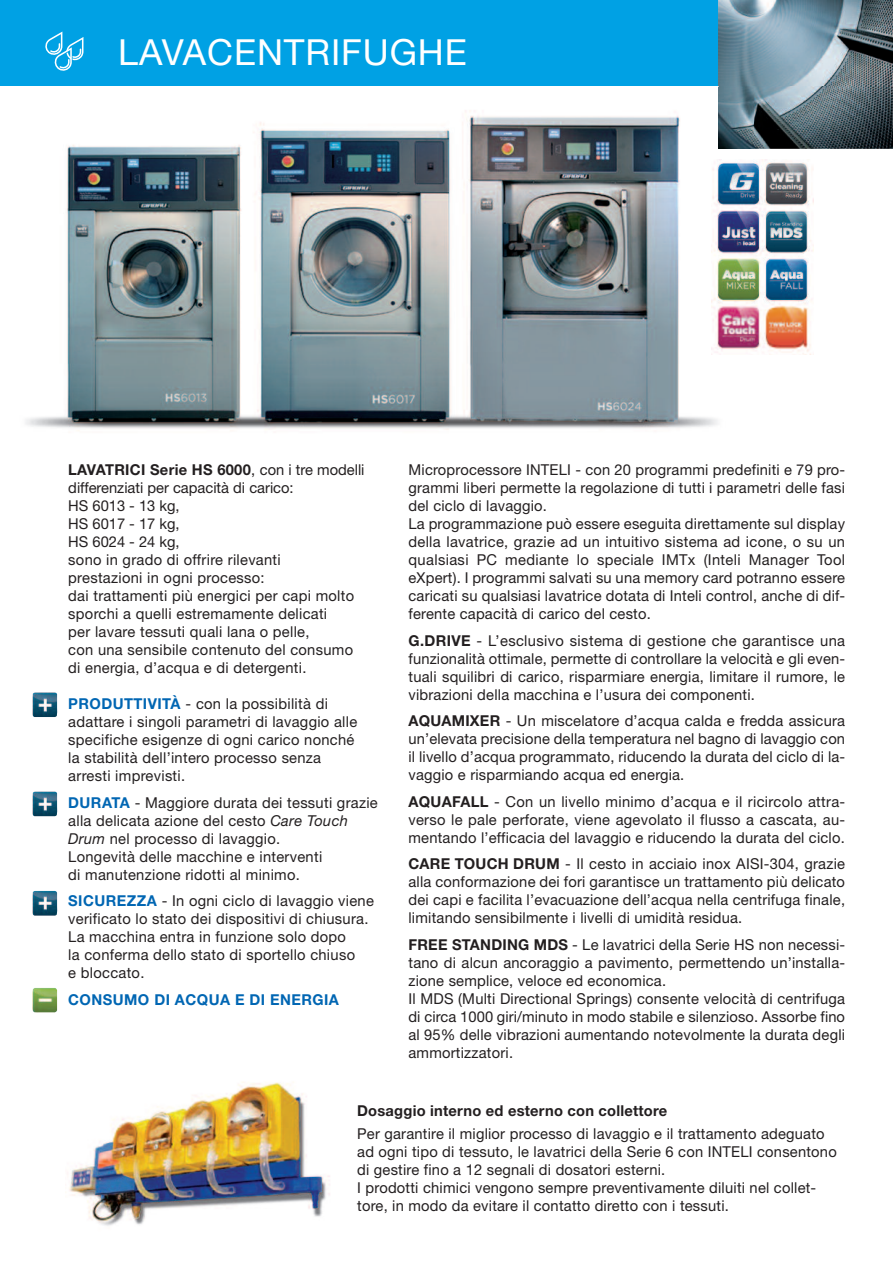
<style>
.page{position:relative;width:893px;height:1263px;background:#fff}
.page>*{position:absolute;margin:0;border:0;box-sizing:border-box;transform-origin:0 0}
.t1{font:36px "Helvetica Neue LT Std";letter-spacing:.025em;color:#fff}
.t2{font:15px/18px "Helvetica Neue LT Std";letter-spacing:.015em;color:#231f20}
.t3{font:700 15px "Helvetica Neue LT Std";letter-spacing:.015em;color:#231f20}
.t4{font:700 15px "Helvetica Neue LT Std";letter-spacing:.03em;color:#0166b3}
.s1{font-weight:700}
.s2{font-weight:700;color:#0166b3}
.s3{font-style:italic}
</style>
<div class="page">
<img style="left:25px;top:87px;width:696px;height:344px">
<div style="left:0;top:0;width:893px;height:85px;background:#00a1e4"></div>
<svg style="left:45px;top:32px;width:38px;height:39px"></svg>
<img style="left:712px;top:160px;width:102px;height:195px">
<img style="left:32px;top:692px;width:25px;height:25px">
<img style="left:32px;top:791px;width:25px;height:25px">
<img style="left:32px;top:891px;width:25px;height:25px">
<img style="left:32px;top:988px;width:25px;height:24px">
<img style="left:69px;top:1082px;width:261px;height:144px">
<img style="left:719px;top:0;width:174px;height:149px">
<img style="left:719px;top:87px;width:35px;height:62px">
<h1 class="t1" style="left:118px;top:39px;width:350px">LAVACENTRIFUGHE</h1>
<p class="t2" style="left:68px;top:462px;width:298px"><span class="s1">LAVATRICI Serie HS 6000</span>, con i tre modelli differenziati per capacità di carico:<br>HS 6013 - 13 kg,<br>HS 6017 - 17 kg,<br>HS 6024 - 24 kg,<br>sono in grado di offrire rilevanti<br>prestazioni in ogni processo:<br>dai trattamenti più energici per capi molto sporchi a quelli estremamente delicati<br>per lavare tessuti quali lana o pelle,<br>con una sensibile contenuto del consumo di energia, d’acqua e di detergenti.</p>
<p class="t2" style="left:68px;top:696px;width:290px"><span class="s2">PRODUTTIVITÀ</span> - con la possibilità di adattare i singoli parametri di lavaggio alle specifiche esigenze di ogni carico nonché la stabilità dell’intero processo senza arresti imprevisti.</p>
<p class="t2" style="left:68px;top:795px;width:311px"><span class="s2">DURATA</span> - Maggiore durata dei tessuti grazie alla delicata azione del cesto <span class="s3">Care Touch Drum</span> nel processo di lavaggio.<br>Longevità delle macchine e interventi<br>di manutenzione ridotti al minimo.</p>
<p class="t2" style="left:68px;top:893px;width:307px"><span class="s2">SICUREZZA</span> - In ogni ciclo di lavaggio viene verificato lo stato dei dispositivi di chiusura.<br>La macchina entra in funzione solo dopo<br>la conferma dello stato di sportello chiuso<br>e bloccato.</p>
<p class="t4" style="left:68px;top:994px;width:272px">CONSUMO DI ACQUA E DI ENERGIA</p>
<p class="t2" style="left:408px;top:462px;width:438px">Microprocessore INTELI - con 20 programmi predefiniti e 79 pro&shy;grammi liberi permette la regolazione di tutti i parametri delle fasi del ciclo di lavaggio.<br>La programmazione può essere eseguita direttamente sul display della lavatrice, grazie ad un intuitivo sistema ad icone, o su un qualsiasi PC mediante lo speciale IMTx (Inteli Manager Tool eXpert). I programmi salvati su una memory card potranno essere caricati su qualsiasi lavatrice dotata di Inteli control, anche di dif&shy;ferente capacità di carico del cesto.</p>
<p class="t2" style="left:408px;top:633px;width:438px;text-align:justify"><span class="s1">G.DRIVE</span> - L’esclusivo sistema di gestione che garantisce una funzionalità ottimale, permette di controllare la velocità e gli even&shy;tuali squilibri di carico, risparmiare energia, limitare il rumore, le vibrazioni della macchina e l’usura dei componenti.</p>
<p class="t2" style="left:408px;top:713px;width:438px;text-align:justify"><span class="s1">AQUAMIXER</span> - Un miscelatore d’acqua calda e fredda assicura un’elevata precisione della temperatura nel bagno di lavaggio con il livello d’acqua programmato, riducendo la durata del ciclo di la&shy;vaggio e risparmiando acqua ed energia.</p>
<p class="t2" style="left:408px;top:794px;width:438px;text-align:justify"><span class="s1">AQUAFALL</span> - Con un livello minimo d’acqua e il ricircolo attra&shy;verso le pale perforate, viene agevolato il flusso a cascata, au&shy;mentando l’efficacia del lavaggio e riducendo la durata del ciclo.</p>
<p class="t2" style="left:408px;top:856px;width:438px;text-align:justify"><span class="s1">CARE TOUCH DRUM</span> - Il cesto in acciaio inox AISI-304, grazie alla conformazione dei fori garantisce un trattamento più delicato dei capi e facilita l’evacuazione dell’acqua nella centrifuga finale, limitando sensibilmente i livelli di umidità residua.</p>
<p class="t2" style="left:408px;top:937px;width:438px"><span class="s1">FREE STANDING MDS</span> - Le lavatrici della Serie HS non necessi&shy;tano di alcun ancoraggio a pavimento, permettendo un’installa&shy;zione semplice, veloce ed economica.<br>Il MDS (Multi Directional Springs) consente velocità di centrifuga di circa 1000 giri/minuto in modo stabile e silenzioso. Assorbe fino al 95% delle vibrazioni aumentando notevolmente la durata degli ammortizzatori.</p>
<p class="t3" style="left:357px;top:1106px;width:312px">Dosaggio interno ed esterno con collettore</p>
<p class="t2" style="left:357px;top:1126px;width:481px">Per garantire il miglior processo di lavaggio e il trattamento adeguato ad ogni tipo di tessuto, le lavatrici della Serie 6 con INTELI consentono di gestire fino a 12 segnali di dosatori esterni.<br>I prodotti chimici vengono sempre preventivamente diluiti nel collet&shy;tore, in modo da evitare il contatto diretto con i tessuti.</p>
</div>
